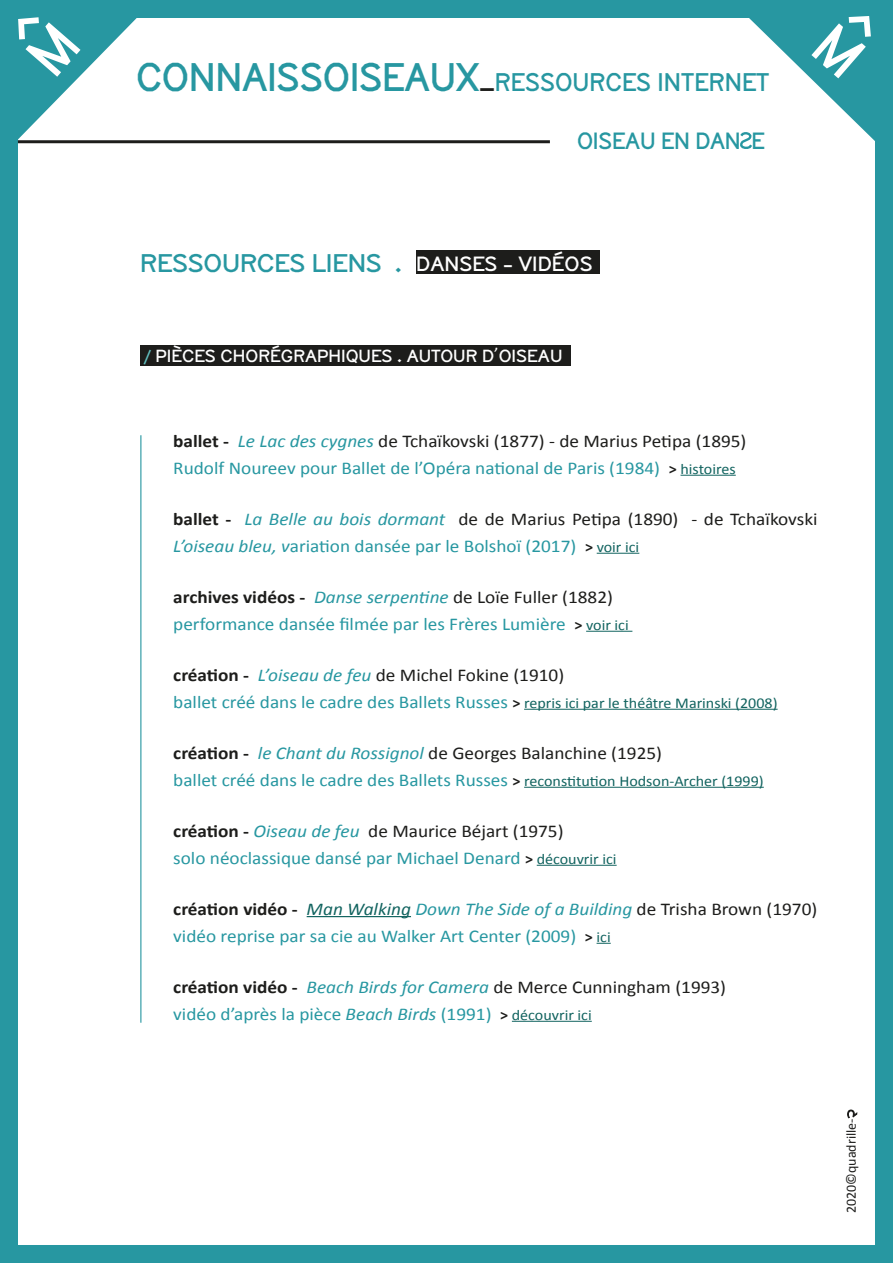
<style>
.page{position:relative;width:893px;height:1263px;background:#fff}
.page>*{position:absolute;margin:0;border:0;box-sizing:border-box;transform-origin:0 0}
.t1{font:24px "Btp";letter-spacing:-.01em;color:#2797a1}
.t2{font:24px "Btp";letter-spacing:-.01em;color:#2797a1;scale:1.07 1}
.t3{font:22.05px "Btp";letter-spacing:-.01em;color:#2797a1}
.t4{font:18px/27px "Calibri";color:#2797a1;scale:1.07 1}
.t5{font:18px/27px "Calibri";color:#1d1d1b;scale:1.07 1}
.t6{font:italic 18px/27px "Calibri";color:#2797a1;scale:1.07 1}
.t7{font:16.5px "Btp";color:#fff;scale:1.07 1}
.t8{font:13.95px "Calibri";color:#1d1d1b}
.s1{font-size:37.5px}
.s2{font-size:27px;color:#1d1d1b}
.s3{font-size:19.35px;color:#fff}
.s4{font-size:13.5px;color:#62c0c0}
.s5{font-weight:700;color:#1d1d1b}
.s6{font-style:italic}
.s7{color:#1d1d1b}
.s8{font-weight:700;font-size:15px;color:#1d1d1b}
.s9{font-size:15px;color:#11635f}
.s10{font-weight:700}
.s11{font-style:italic;color:#2797a1}
.s12{color:#2797a1}
.s13{font-weight:700;font-size:15px}
.s14{font-style:italic;color:#11635f}
.s15{font-weight:700;font-style:normal;color:#1d1d1b}
.s16{font-style:normal;color:#1d1d1b}
.s17{font-style:normal}
.s18{font-weight:700;font-style:normal;font-size:15px;color:#1d1d1b}
.s19{font-style:normal;font-size:15px;color:#11635f}
</style>
<div class="page">
<svg style="left:847px;top:1110px;width:10px;height:8px"></svg>
<div style="left:0;top:0;width:893px;height:1263px;border:18px solid #2797a1"></div>
<div style="left:0;top:0;width:893px;height:6px;background:#2797a1"></div>
<div style="left:0;top:0;width:6px;height:1263px;background:#2797a1"></div>
<div style="left:0;top:1257px;width:893px;height:6px;background:#2797a1"></div>
<div style="left:887px;top:0;width:6px;height:1263px;background:#2797a1"></div>
<hr style="left:18px;top:140px;width:532px;height:3px;background:#1d1d1b">
<hr style="left:680px;top:475px;width:56px;height:1px;background:#11635f">
<hr style="left:597px;top:553px;width:42px;height:1px;background:#11635f">
<hr style="left:586px;top:631px;width:46px;height:1px;background:#11635f">
<hr style="left:524px;top:709px;width:254px;height:1px;background:#11635f">
<hr style="left:524px;top:787px;width:240px;height:1px;background:#11635f">
<hr style="left:537px;top:865px;width:80px;height:1px;background:#11635f">
<hr style="left:307px;top:916px;width:104px;height:1px;background:#11635f">
<svg style="left:597px;top:943px;width:14px;height:1px"></svg>
<hr style="left:512px;top:1021px;width:80px;height:1px;background:#11635f">
<div style="left:140px;top:345px;width:431px;height:21px;background:#1d1d1b"></div>
<hr style="left:140px;top:435px;width:1px;height:588px;background:#2797a1">
<div style="left:416px;top:250px;width:184px;height:24px;background:#1d1d1b"></div>
<svg style="left:733px;top:6px;width:154px;height:151px"></svg>
<svg style="left:6px;top:6px;width:149px;height:152px"></svg>
<h1 class="t1" style="left:136px;top:64px;width:635px"><span class="s1">CONNAISSOISEAUX</span><span class="s2">_</span>RESSOURCES INTERNET</h1>
<p class="t3" style="left:577px;top:125px;width:189px">OISEAU EN DAN E</p>
<h1 class="t2" style="left:140px;top:246px;width:424px">RESSOURCES LIENS . <span class="s3">DANSES - VIDÉOS</span></h1>
<p class="t7" style="left:144px;top:344px;width:392px"><span class="s4">/</span> PIÈCES CHORÉGRAPHIQUES . AUTOUR D<sup>’</sup>OISEAU</p>
<p class="t4" style="left:173px;top:427px;width:537px"><span class="s5">ballet -</span> <span class="s6">Le Lac des cygnes</span> <span class="s7">de Tchaïkovski (1877) - de Marius Petipa (1895)<br></span>Rudolf Noureev pour Ballet de l’Opéra national de Paris (1984) <span class="s8">&gt;</span> <span class="s9">histoires</span></p>
<p class="t5" style="left:173px;top:505px;width:604px"><span class="s10">ballet -</span> <span class="s11">La Belle au bois dormant</span> de de Marius Petipa (1890) - de Tchaïkovski<br><span class="s11">L’oiseau bleu, v</span><span class="s12">ariation dansée par le Bolshoï (2017)</span> <span class="s13">&gt;</span> <span class="s9">voir ici</span></p>
<p class="t4" style="left:173px;top:583px;width:427px"><span class="s5">archives vidéos -</span> <span class="s6">Danse serpentine</span> <span class="s7">de Loïe Fuller (1882) </span>performance dansée filmée par les Frères Lumière <span class="s8">&gt;</span> <span class="s9">voir ici</span></p>
<p class="t4" style="left:173px;top:661px;width:566px"><span class="s5">création -</span> <span class="s6">L’oiseau de feu</span> <span class="s7">de Michel Fokine (1910)<br></span>ballet créé dans le cadre des Ballets Russes <span class="s8">&gt;</span> <span class="s9">repris ici par le théâtre Marinski (2008)</span></p>
<p class="t4" style="left:173px;top:739px;width:553px"><span class="s5">création -</span> <span class="s6">le Chant du Rossignol</span> <span class="s7">de Georges Balanchine (1925)<br></span>ballet créé dans le cadre des Ballets Russes <span class="s8">&gt;</span> <span class="s9">reconstitution Hodson-Archer (1999)</span></p>
<p class="t4" style="left:173px;top:817px;width:416px"><span class="s5">création -</span> <span class="s6">Oiseau de feu</span> <span class="s7">de Maurice Béjart (1975)<br></span>solo néoclassique dansé par Michael Denard <span class="s8">&gt;</span> <span class="s9">découvrir ici</span></p>
<p class="t4" style="left:173px;top:895px;width:603px"><span class="s5">création vidéo -</span> <span class="s14">Man Walking</span> <span class="s6">Down The Side of a Building</span> <span class="s7">de Trisha Brown (1970) </span>vidéo reprise par sa cie au Walker Art Center (2009) <span class="s8">&gt;</span> <span class="s9">ici</span></p>
<p class="t6" style="left:173px;top:972px;width:518px"><span class="s15">création vidéo -</span> Beach Birds for Camera <span class="s16">de Merce Cunningham (1993) </span><span class="s17">vidéo d’après la pièce</span> Beach Birds <span class="s17">(1991)</span> <span class="s18">&gt;</span> <span class="s19">découvrir ici</span></p>
<p class="t8" style="left:842px;top:1213px;width:96px;rotate:-90deg">2020©quadrille-</p>
</div>
